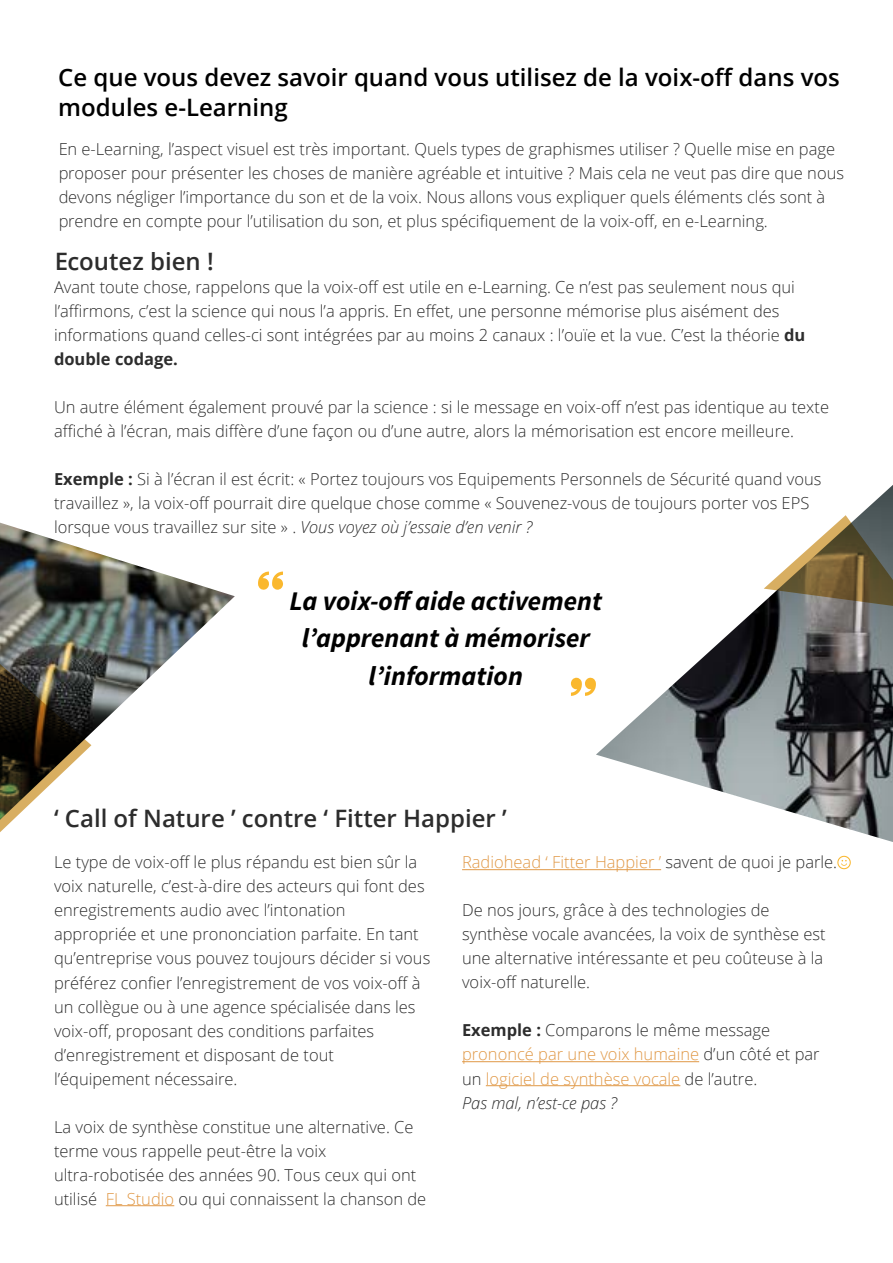
<style>
.page{position:relative;width:893px;height:1263px;background:#fff}
.page>*{position:absolute;margin:0;border:0;box-sizing:border-box;transform-origin:0 0}
.t1{font:italic 700 27px/37.5px "Source Sans Pro";color:#000;text-align:center}
.t2{font:600 24px/30px "Open Sans";color:#000}
.t3{font:300 16.5px/24px "Open Sans";color:#000}
.t4{font:300 16.5px/24px "Open Sans";color:#da8320}
.s1{font-weight:700}
.s2{font-style:italic}
.s3{color:#da8320}
.s4{color:#000}
.s5{font-weight:700;color:#000}
.s6{font-style:italic;color:#000}
</style>
<div class="page">
<hr style="left:106px;top:1205px;width:68px;height:1px;background:#da8320">
<hr style="left:462px;top:869px;width:199px;height:1px;background:#da8320">
<hr style="left:462px;top:1061px;width:237px;height:1px;background:#da8320">
<hr style="left:486px;top:1085px;width:194px;height:1px;background:#da8320">
<svg style="left:571px;top:677px;width:25px;height:19px"></svg>
<svg style="left:258px;top:571px;width:25px;height:19px"></svg>
<img style="left:596px;top:485px;width:297px;height:357px">
<img style="left:0;top:523px;width:235px;height:223px">
<img style="left:0;top:601px;width:91px;height:231px">
<svg style="left:764px;top:515px;width:129px;height:94px"></svg>
<svg style="left:837px;top:856px;width:14px;height:13px"></svg>
<h2 class="t2" style="left:58px;top:61px;width:783px">Ce que vous devez savoir quand vous utilisez de la voix-off dans vos modules e-Learning</h2>
<p class="t3" style="left:58px;top:137px;width:787px">En e-Learning, l’aspect visuel est très important. Quels types de graphismes utiliser ? Quelle mise en page proposer pour présenter les choses de manière agréable et intuitive ? Mais cela ne veut pas dire que nous devons négliger l’importance du son et de la voix. Nous allons vous expliquer quels éléments clés sont à prendre en compte pour l’utilisation du son, et plus spécifiquement de la voix-off, en e-Learning.</p>
<h2 class="t2" style="left:54px;top:246px;width:161px">Ecoutez bien !</h2>
<p class="t3" style="left:54px;top:274px;width:753px">Avant toute chose, rappelons que la voix-off est utile en e-Learning. Ce n’est pas seulement nous qui l’affirmons, c’est la science qui nous l’a appris. En effet, une personne mémorise plus aisément des informations quand celles-ci sont intégrées par au moins 2 canaux : l’ouïe et la vue. C’est la théorie <span class="s1">du double codage.</span></p>
<p class="t3" style="left:54px;top:394px;width:776px">Un autre élément également prouvé par la science : si le message en voix-off n’est pas identique au texte affiché à l’écran, mais diffère d’une façon ou d’une autre, alors la mémorisation est encore meilleure.</p>
<p class="t3" style="left:54px;top:466px;width:769px"><span class="s1">Exemple :</span> Si à l’écran il est écrit: « Portez toujours vos Equipements Personnels de Sécurité quand vous travaillez », la voix-off pourrait dire quelque chose comme « Souvenez-vous de toujours porter vos EPS lorsque vous travaillez sur site » . <span class="s2">Vous voyez où j’essaie d’en venir ?</span></p>
<h1 class="t1" style="left:290px;top:582px;width:314px">La voix-off aide activement l’apprenant à mémoriser l’information</h1>
<h2 class="t2" style="left:54px;top:802px;width:454px">‘ Call of Nature ’ contre ‘ Fitter Happier ’</h2>
<p class="t3" style="left:54px;top:850px;width:378px">Le type de voix-off le plus répandu est bien sûr la voix naturelle, c’est-à-dire des acteurs qui font des enregistrements audio avec l’intonation appropriée et une prononciation parfaite. En tant qu’entreprise vous pouvez toujours décider si vous préférez confier l’enregistrement de vos voix-off à un collègue ou à une agence spécialisée dans les voix-off, proposant des conditions parfaites d’enregistrement et disposant de tout l’équipement nécessaire.</p>
<p class="t3" style="left:54px;top:1114px;width:374px">La voix de synthèse constitue une alternative. Ce terme vous rappelle peut-être la voix ultra-robotisée des années 90. Tous ceux qui ont utilisé <span class="s3">FL Studio</span> ou qui connaissent la chanson de</p>
<p class="t4" style="left:462px;top:850px;width:377px">Radiohead ‘ Fitter Happier ’ <span class="s4">savent de quoi je parle.</span></p>
<p class="t3" style="left:462px;top:898px;width:365px">De nos jours, grâce à des technologies de synthèse vocale avancées, la voix de synthèse est une alternative intéressante et peu coûteuse à la voix-off naturelle.</p>
<p class="t4" style="left:462px;top:1018px;width:359px"><span class="s5">Exemple :</span> <span class="s4">Comparons le même message </span>prononcé par une voix humaine <span class="s4">d’un côté et par un</span> logiciel de synthèse vocale <span class="s4">de l’autre.<br></span><span class="s6">Pas mal, n’est-ce pas ?</span></p>
</div>
